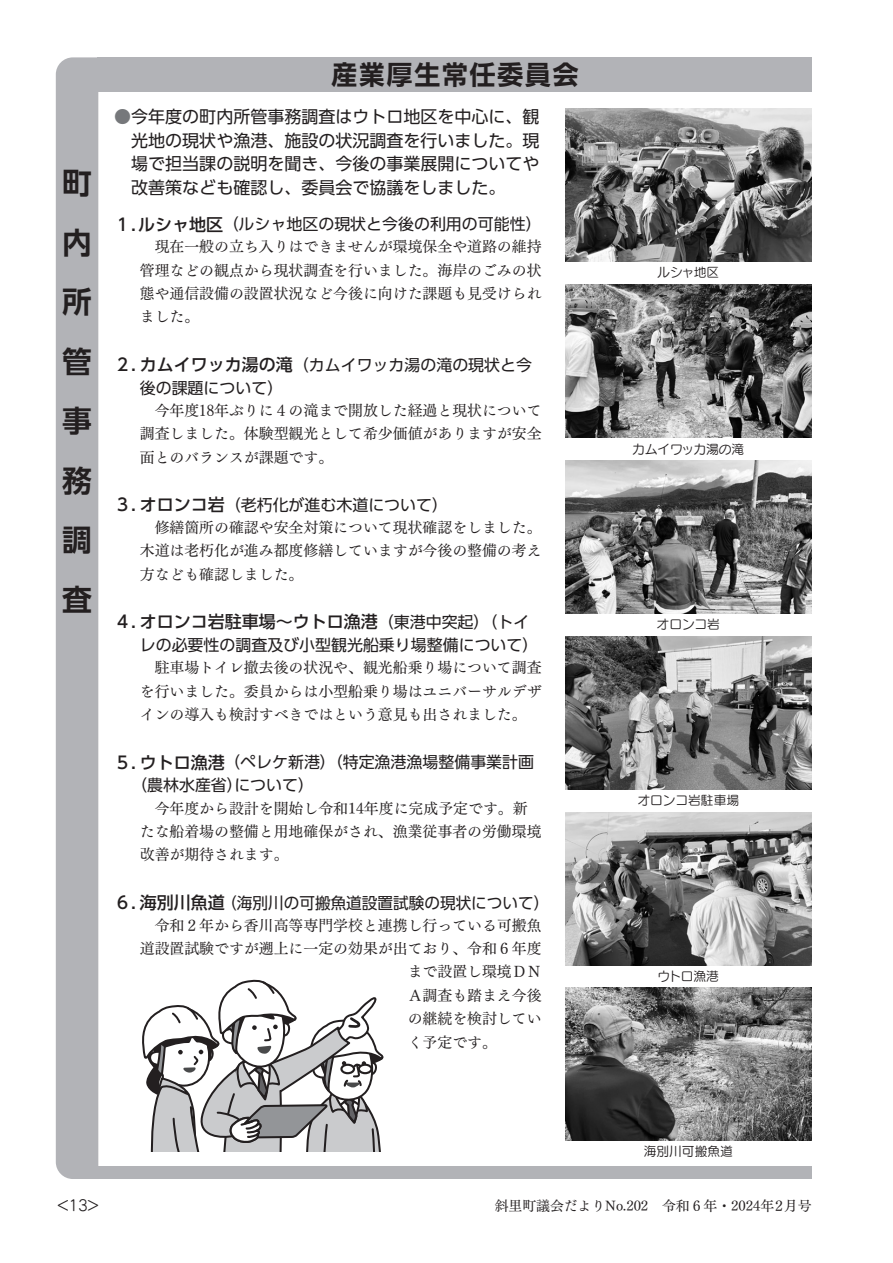
<style>
.page{position:relative;width:893px;height:1263px;background:#fff}
.page>*{position:absolute;margin:0;border:0;box-sizing:border-box;transform-origin:0 0}
.t1{font:700 29.7px/59.6px "UD Shin Go Pr 6 N De";color:#231f20;text-align:justify}
.t2{font:27.6px "Rodin Pro N B";color:#231f20}
.t3{font:16.95px/23.4px "UD Shin Go Pr 6 N";color:#231f20;text-align:justify}
.t4{font:500 16.95px "UD Shin Go Pr 6 N";color:#231f20}
.t5{font:15.9px "UD Shin Go Pr 6 N";color:#231f20}
.t6{font:14.85px/23.4px "Tsuku Min Pro M";color:#231f20;text-align:justify}
.t7{font:14.85px "Seurat Pro N M";color:#231f20}
.t8{font:13.8px "Tsuku Min Pr 6 N M";color:#231f20}
.t9{font:12.75px "Seurat Pro N M";color:#231f20}
.s1{color:#76787b}
.s2{font-weight:500;font-size:16.95px}
.s3{font-weight:400;font-size:15.9px}
</style>
<div class="page">
<div style="left:56px;top:57px;width:42px;height:1122px;background:#b2b3b7"></div>
<div style="left:97px;top:57px;width:715px;height:34px;background:#b2b3b7"></div>
<div style="left:97px;top:1166px;width:715px;height:13px;background:#b2b3b7"></div>
<img style="left:565px;top:988px;width:247px;height:153px">
<img style="left:565px;top:461px;width:247px;height:153px">
<img style="left:565px;top:284px;width:247px;height:153px">
<img style="left:565px;top:108px;width:247px;height:153px">
<img style="left:565px;top:812px;width:247px;height:153px">
<img style="left:565px;top:636px;width:247px;height:153px">
<svg style="left:142px;top:979px;width:242px;height:172px"></svg>
<p class="t1" style="left:62px;top:152px;width:31px">町内所管事務調査</p>
<p class="t2" style="left:331px;top:56px;width:250px">産業厚生常任委員会</p>
<p class="t3" style="left:131px;top:105px;width:410px;text-indent:-17px"><span class="s1">●</span>今年度の町内所管事務調査はウトロ地区を中心に、観光地の現状や漁港、施設の状況調査を行いました。現場で担当課の説明を聞き、今後の事業展開についてや改善策なども確認し、委員会で協議をしました。</p>
<p class="t5" style="left:138px;top:211px;width:405px"><span class="s2">ルシャ地区</span>（ルシャ地区の現状と今後の利用の可能性(</p>
<p class="t4" style="left:114px;top:211px;width:36px">１．</p>
<p class="t6" style="left:140px;top:233px;width:403px">　現在一般の立ち入りはできませんが環境保全や道路の維持管理などの観点から現状調査を行いました。海岸のごみの状態や通信設備の設置状況など今後に向けた課題も見受けられました。</p>
<p class="t5" style="left:140px;top:352px;width:394px"><span class="s2">カムイワッカ湯の滝</span>（カムイワッカ湯の滝の現状と今</p>
<p class="t4" style="left:114px;top:351px;width:36px">２．</p>
<p class="t5" style="left:140px;top:375px;width:145px">後の課題について(</p>
<p class="t6" style="left:140px;top:397px;width:403px">　今年度18年ぶりに４の滝まで開放した経過と現状について調査しました。体験型観光として希少価値がありますが安全面とのバランスが課題です。</p>
<p class="t5" style="left:140px;top:492px;width:310px"><span class="s2">オロンコ岩</span>（老朽化が進む木道について(</p>
<p class="t4" style="left:114px;top:491px;width:36px">３．</p>
<p class="t6" style="left:140px;top:514px;width:403px">　修繕箇所の確認や安全対策について現状確認をしました。木道は老朽化が進み都度修繕していますが今後の整備の考え方なども確認しました。</p>
<p class="t4" style="left:140px;top:608px;width:391px">オロンコ岩駐車場〜ウトロ漁港<span class="s3">（東港中突起）（トイ</span></p>
<p class="t4" style="left:114px;top:608px;width:36px">４．</p>
<p class="t5" style="left:140px;top:632px;width:400px">レの必要性の調査及び小型観光船乗り場整備について(</p>
<p class="t6" style="left:140px;top:654px;width:403px">　駐車場トイレ撤去後の状況や、観光船乗り場について調査を行いました。委員からは小型船乗り場はユニバーサルデザインの導入も検討すべきではという意見も出されました。</p>
<p class="t5" style="left:140px;top:749px;width:396px"><span class="s2">ウトロ漁港</span>（ペレケ新港）（特定漁港漁場整備事業計画</p>
<p class="t4" style="left:114px;top:748px;width:36px">５．</p>
<p class="t5" style="left:131px;top:772px;width:113px">（農林水産省）</p>
<p class="t6" style="left:140px;top:794px;width:403px;text-align:left">　今年度から設計を開始し令和14年度に完成予定です。新たな船着場の整備と用地確保がされ、漁業従事者の労働環境改善が期待されます。</p>
<p class="t5" style="left:221px;top:890px;width:330px">（海別川の可搬魚道設置試験の現状について(</p>
<p class="t5" style="left:234px;top:772px;width:81px">について(</p>
<p class="t4" style="left:140px;top:889px;width:87px">海別川魚道</p>
<p class="t4" style="left:114px;top:889px;width:36px">６．</p>
<p class="t6" style="left:140px;top:911px;width:403px;text-align:right">　令和２年から香川高等専門学校と連携し行っている可搬魚道設置試験ですが遡上に一定の効果が出ており、令和６年度まで設置し環境ＤＮ</p>
<p class="t6" style="left:408px;top:982px;width:135px">Ａ調査も踏まえ今後</p>
<p class="t6" style="left:408px;top:1005px;width:135px">の継続を検討してい</p>
<p class="t6" style="left:408px;top:1028px;width:91px">く予定です。</p>
<p class="t9" style="left:657px;top:264px;width:64px">ルシャ地区</p>
<p class="t9" style="left:632px;top:441px;width:114px">カムイワッカ湯の滝</p>
<p class="t9" style="left:657px;top:616px;width:65px">オロンコ岩</p>
<p class="t9" style="left:637px;top:792px;width:103px">オロンコ岩駐車場</p>
<p class="t9" style="left:657px;top:967px;width:63px">ウトロ漁港</p>
<p class="t7" style="left:68px;top:1196px;width:21px">13</p>
<p class="t7" style="left:56px;top:1196px;width:46px">＜　＞</p>
<p class="t9" style="left:644px;top:1143px;width:91px">海別川可搬魚道</p>
<p class="t8" style="left:495px;top:1193px;width:281px">斜里町議会だよりNo.202　令和６年・2024年</p>
<p class="t8" style="left:784px;top:1193px;width:29px">月号</p>
<p class="t8" style="left:772px;top:1193px;width:15px">２</p>
</div>
